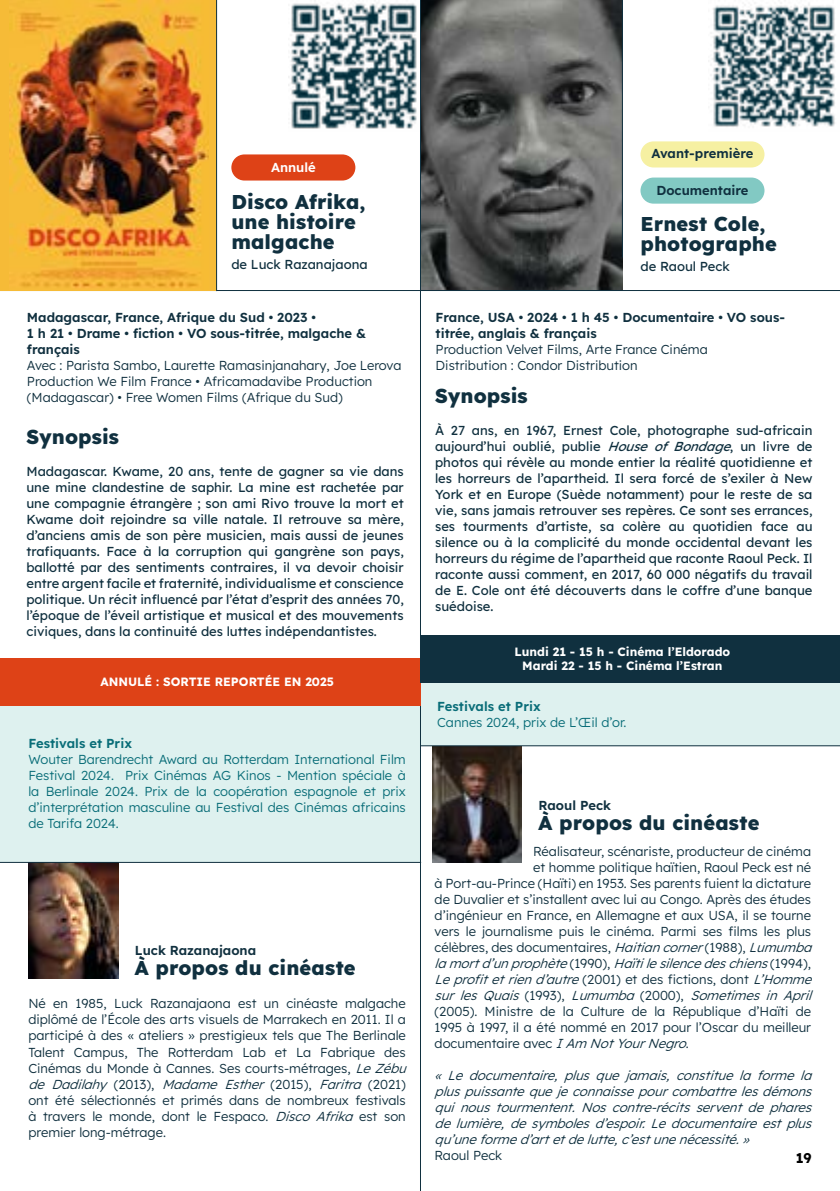
<style>
.page{position:relative;width:840px;height:1191px;background:#fff}
.page>*{position:absolute;margin:0;border:0;box-sizing:border-box;transform-origin:0 0}
.t1{font:800 20px/20px "Lexend";letter-spacing:.005em;color:#10303f}
.t2{font:700 14px "Lexend";color:#000}
.t3{font:13px/16px "Lexend";color:#10303f;text-align:justify}
.t4{font:300 13px/16px "Lexend";color:#10303f}
.t5{font:italic 300 13px/16px "Lexend";color:#10303f;text-align:justify}
.t6{font:300 13px/16px "Lexend";color:#096d78;text-align:justify}
.t7{font:600 13px/16px "Lexend";color:#10303f}
.t8{font:600 13px "Lexend";color:#096d78}
.t9{font:600 13px "Lexend";color:#fff}
.t10{font:700 12px/14px "Lexend";color:#fff;text-align:center}
.s1{font-style:italic}
.s2{font-style:normal}
</style>
<div class="page">
<img style="left:421px;top:0;width:201px;height:290px">
<img style="left:28px;top:863px;width:90px;height:115px">
<div style="left:0;top:706px;width:420px;height:156px;background:#def1ef"></div>
<div style="left:420px;top:658px;width:419px;height:88px;background:#def1ef"></div>
<img style="left:288px;top:2px;width:129px;height:127px">
<img style="left:712px;top:3px;width:123px;height:124px">
<img style="left:432px;top:746px;width:89px;height:117px">
<hr style="left:420px;top:0;width:1px;height:1191px;background:#10303f">
<hr style="left:420px;top:290px;width:419px;height:1px;background:#10303f">
<hr style="left:0;top:290px;width:420px;height:1px;background:#10303f">
<hr style="left:420px;top:745px;width:419px;height:1px;background:#10303f">
<hr style="left:0;top:862px;width:421px;height:1px;background:#10303f">
<div style="left:640px;top:177px;width:124px;height:27px;background:#82c9c3;border-radius:13px"></div>
<div style="left:0;top:0;width:216px;height:290px;background:#f6bb37"></div>
<img style="left:10px;top:0;width:199px;height:288px">
<hr style="left:621px;top:0;width:1px;height:257px;background:#10303f">
<hr style="left:216px;top:0;width:1px;height:291px;background:#10303f">
<div style="left:0;top:658px;width:420px;height:48px;background:#de4217"></div>
<div style="left:420px;top:635px;width:419px;height:47px;background:#10303f"></div>
<div style="left:640px;top:141px;width:124px;height:26px;background:#f6f0a2;border-radius:13px"></div>
<div style="left:231px;top:154px;width:124px;height:26px;background:#de4217;border-radius:13px"></div>
<p class="t9" style="left:271px;top:157px;width:46px">Annulé</p>
<h1 class="t1" style="left:231px;top:191px;width:135px">Disco Afrika, une histoire malgache</h1>
<p class="t3" style="left:231px;top:255px;width:138px">de Luck Razanajaona</p>
<p class="t7" style="left:27px;top:309px;width:340px">Madagascar, France, Afrique du Sud • 2023 •<br>1 h 21 • Drame • fiction • VO sous-titrée, malgache &amp; français</p>
<p class="t4" style="left:27px;top:357px;width:376px">Avec : Parista Sambo, Laurette Ramasinjanahary, Joe Lerova<br>Production We Film France • Africamadavibe Production (Madagascar) • Free Women Films (Afrique du Sud)</p>
<h1 class="t1" style="left:26px;top:425px;width:94px">Synopsis</h1>
<p class="t3" style="left:26px;top:462px;width:379px">Madagascar. Kwame, 20 ans, tente de gagner sa vie dans une mine clandestine de saphir. La mine est rachetée par une compagnie étrangère ; son ami Rivo trouve la mort et Kwame doit rejoindre sa ville natale. Il retrouve sa mère, d’anciens amis de son père musicien, mais aussi de jeunes trafiquants. Face à la corruption qui gangrène son pays, ballotté par des sentiments contraires, il va devoir choisir entre argent facile et fraternité, individualisme et conscience politique. Un récit influencé par l’état d’esprit des années 70, l’époque de l’éveil artistique et musical et des mouvements civiques, dans la continuité des luttes indépendantistes.</p>
<p class="t10" style="left:100px;top:674px;width:235px">ANNULÉ : SORTIE REPORTÉE EN 2025</p>
<p class="t8" style="left:28px;top:734px;width:105px">Festivals et Prix</p>
<p class="t6" style="left:28px;top:750px;width:379px">Wouter Barendrecht Award au Rotterdam International Film Festival 2024. Prix Cinémas AG Kinos - Mention spéciale à la Berlinale 2024. Prix de la coopération espagnole et prix d’interprétation masculine au Festival des Cinémas africains de Tarifa 2024.</p>
<p class="t7" style="left:135px;top:941px;width:123px">Luck Razanajaona</p>
<h1 class="t1" style="left:135px;top:956px;width:222px">À propos du cinéaste</h1>
<p class="t4" style="left:28px;top:995px;width:384px">Né en 1985, Luck Razanajaona est un cinéaste malgache diplômé de l’École des arts visuels de Marrakech en 2011. Il a participé à des « ateliers » prestigieux tels que The Berlinale Talent Campus, The Rotterdam Lab et La Fabrique des Cinémas du Monde à Cannes. Ses courts-métrages, <span class="s1">LeZébu de Dadilahy</span> ( 2 0 1 3 ) , <span class="s1">Madame Esther</span> ( 2 0 1 5 ) , <span class="s1">Faritra</span> ( 2 0 2 1 ) ont été sélectionnés et primés dans de nombreux festivals à travers le monde, dont le Fespaco. <span class="s1">Disco Afrika</span> est son premier long-métrage.</p>
<p class="t7" style="left:651px;top:145px;width:103px">Avant-première</p>
<p class="t7" style="left:656px;top:181px;width:93px">Documentaire</p>
<h1 class="t1" style="left:640px;top:213px;width:138px">Ernest Cole, photographe</h1>
<p class="t3" style="left:640px;top:258px;width:91px">de Raoul Peck</p>
<p class="t7" style="left:435px;top:309px;width:351px">France, USA • 2024 • 1 h 45 • Documentaire • VO sous&shy;titrée, anglais &amp; français</p>
<p class="t4" style="left:435px;top:341px;width:273px">Production Velvet Films, Arte France Cinéma<br>Distribution : Condor Distribution</p>
<h1 class="t1" style="left:435px;top:384px;width:94px">Synopsis</h1>
<p class="t3" style="left:435px;top:421px;width:379px">À 27 ans, en 1967, Ernest Cole, photographe sud-africain aujourd’hui oublié, publie <span class="s1">HouseofBondage</span>, un livre de photos qui révèle au monde entier la réalité quotidienne et les horreurs de l’apartheid. Il sera forcé de s’exiler à New York et en Europe (Suède notamment) pour le reste de sa vie, sans jamais retrouver ses repères. Ce sont ses errances, ses tourments d’artiste, sa colère au quotidien face au silence ou à la complicité du monde occidental devant les horreurs du régime de l’apartheid que raconte Raoul Peck. Il raconte aussi comment, en 2017, 60 000 négatifs du travail de E. Cole ont été découverts dans le coffre d’une banque suédoise.</p>
<p class="t10" style="left:514px;top:644px;width:217px">Lundi 21 - 15 h - Cinéma l’Eldorado<br>Mardi 22 - 15 h - Cinéma l’Estran</p>
<p class="t8" style="left:437px;top:696px;width:105px">Festivals et Prix</p>
<p class="t6" style="left:437px;top:713px;width:191px">Cannes 2024, prix de L’Œil d’or.</p>
<p class="t7" style="left:538px;top:796px;width:74px">Raoul Peck</p>
<h1 class="t1" style="left:538px;top:811px;width:222px">À propos du cinéaste</h1>
<p class="t4" style="left:533px;top:842px;width:279px">Réalisateur, scénariste, producteur de cinéma</p>
<p class="t4" style="left:533px;top:858px;width:279px">et homme politique haïtien, Raoul Peck est né</p>
<p class="t4" style="left:434px;top:874px;width:378px">à Port-au-Prince (Haïti) en 1953. Ses parents fuient la dictature</p>
<p class="t4" style="left:434px;top:890px;width:378px">de Duvalier et s’installent avec lui au Congo. Après des études</p>
<p class="t4" style="left:434px;top:906px;width:378px">d’ingénieur en France, en Allemagne et aux USA, il se tourne</p>
<p class="t4" style="left:434px;top:922px;width:378px">vers le journalisme puis le cinéma. Parmi ses films les plus</p>
<p class="t4" style="left:434px;top:938px;width:383px">célèbres, des documentaires, <span class="s1">Haitiancorner</span>(1988), <span class="s1">Lumumba</span></p>
<p class="t5" style="left:434px;top:954px;width:378px">lamortd’unprophète<span class="s2">( 1 9 9 0 ) ,</span> Haïtilesilencedeschiens<span class="s2">( 1 9 9 4 ) ,</span></p>
<p class="t5" style="left:434px;top:970px;width:383px">Leprofitetriend’autre<span class="s2">( 2 0 0 1 ) e t d e s f i c t i o n s , d o n t</span> L’Homme</p>
<p class="t5" style="left:434px;top:986px;width:383px">sur les Quais <span class="s2">( 1 9 9 3 ) ,</span> Lumumba <span class="s2">( 2 0 0 0 ) ,</span> Sometimes in April</p>
<p class="t4" style="left:434px;top:1002px;width:378px">(2005). Ministre de la Culture de la République d’Haïti de</p>
<p class="t4" style="left:434px;top:1018px;width:378px">1995 à 1997, il a été nommé en 2017 pour l’Oscar du meilleur</p>
<p class="t4" style="left:434px;top:1034px;width:258px">documentaire avec <span class="s1">IAm NotYourNegro</span>.</p>
<p class="t5" style="left:434px;top:1066px;width:383px">« Le documentaire, plus que jamais, constitue la forme la pluspuissantequejeconnaissepourcombattrelesdémons quinoustourmentent.Noscontre-récitsserventdephares delumière,desymbolesd’espoir.Ledocumentaireestplus qu’uneformed’artetdelutte,c’estunenécessité.»</p>
<p class="t4" style="left:434px;top:1146px;width:69px">Raoul Peck</p>
<p class="t2" style="left:795px;top:1147px;width:17px">19</p>
</div>
